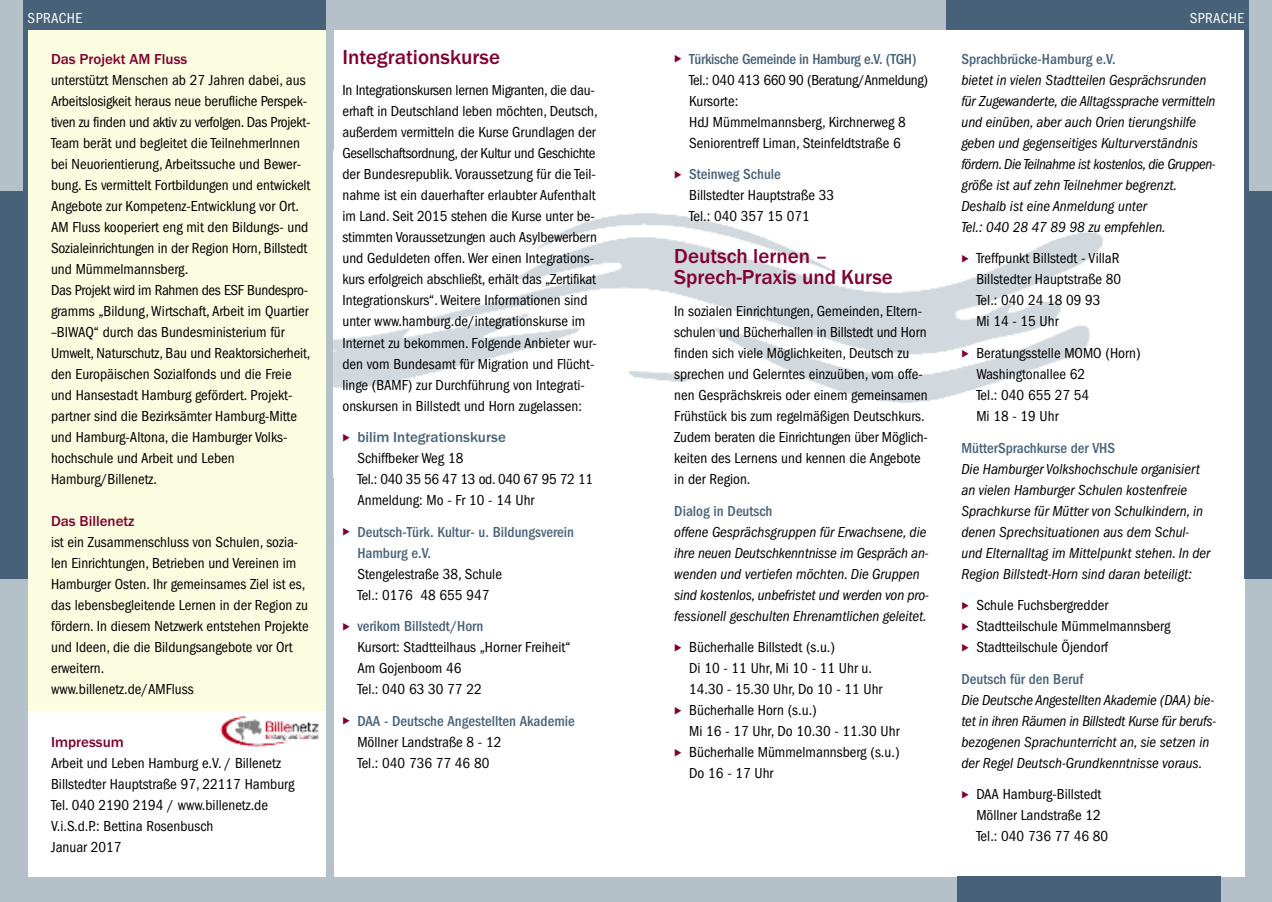
<style>
.page{position:relative;width:1272px;height:902px;background:#fff}
.page>*{position:absolute;margin:0;border:0;box-sizing:border-box;transform-origin:0 0}
.t1{font:500 21px/21px "Franklin Gothic";color:#81002f}
.t2{font:condensed 15px/21px "Franklin Gothic";color:#000}
.t3{font:italic condensed 15px/21px "Franklin Gothic";color:#000}
.t4{font:500 condensed 15px/21px "Franklin Gothic";color:#476278}
.t5{font:500 15px "Franklin Gothic";color:#81002f}
.t6{font:condensed 15px "Franklin Gothic";letter-spacing:.025em;color:#fff}
.s1{color:#81002f}
.s2{font-weight:500;color:#476278}
.s3{font-weight:500;font-stretch:normal;color:#476278}
</style>
<div class="page">
<div style="left:0;top:0;width:1271px;height:901px;background:#b5c1c9"></div>
<div style="left:334px;top:30px;width:910px;height:846px;background:#fff"></div>
<img style="left:334px;top:213px;width:770px;height:190px">
<div style="left:946px;top:0;width:298px;height:30px;background:#476278"></div>
<hr style="left:1244px;top:0;width:4px;height:196px;background:#476278">
<div style="left:1244px;top:191px;width:27px;height:387px;background:#476278"></div>
<div style="left:0;top:191px;width:28px;height:387px;background:#476278"></div>
<div style="left:28px;top:0;width:297px;height:30px;background:#476278"></div>
<div style="left:23px;top:0;width:5px;height:196px;background:#476278"></div>
<div style="left:957px;top:876px;width:263px;height:25px;background:#476278"></div>
<div style="left:28px;top:30px;width:297px;height:846px;background:#fbfce0"></div>
<div style="left:28px;top:710px;width:297px;height:166px;background:#fff"></div>
<img style="left:220px;top:716px;width:99px;height:31px">
<p class="t6" style="left:28px;top:13px;width:56px">SPRACHE</p>
<p class="t6" style="left:1189px;top:13px;width:56px">SPRACHE</p>
<p class="t4" style="left:961px;top:50px;width:156px">Sprachbrücke-Hamburg e.V.</p>
<p class="t3" style="left:961px;top:71px;width:256px">bietet in vielen Stadtteilen Gesprächsrunden für Zugewanderte, die Alltagssprache vermitteln und einüben, aber auch Orien tierungshilfe geben und gegenseitiges Kulturverständnis fördern. Die Teilnahme ist kostenlos, die Gruppen&shy;größe ist auf zehn Teilnehmer begrenzt.<br>Deshalb ist eine Anmeldung unter<br>Tel.: 040 28 47 89 98 zu empfehlen.</p>
<p class="t2" style="left:976px;top:249px;width:146px;text-indent:-15px"><span class="s1">◆</span> Treffpunkt Billstedt - VillaR<br>Billstedter Hauptstraße 80<br>Tel.: 040 24 18 09 93<br>Mi 14 - 15 Uhr</p>
<p class="t2" style="left:976px;top:344px;width:166px;text-indent:-15px"><span class="s1">◆</span> Beratungsstelle MOMO (Horn)<br>Washingtonallee 62<br>Tel.: 040 655 27 54<br>Mi 18 - 19 Uhr</p>
<p class="t4" style="left:961px;top:438px;width:155px">MütterSprachkurse der VHS</p>
<p class="t3" style="left:961px;top:459px;width:250px">Die Hamburger Volkshochschule organisiert an vielen Hamburger Schulen kostenfreie Sprachkurse für Mütter von Schulkindern, in denen Sprechsituationen aus dem Schul&shy;und Elternalltag im Mittelpunkt stehen. In der Region Billstedt-Horn sind daran beteiligt:</p>
<p class="t2" style="left:961px;top:596px;width:148px"><span class="s1">◆</span> Schule Fuchsbergredder</p>
<p class="t2" style="left:961px;top:617px;width:210px"><span class="s1">◆</span> Stadtteilschule Mümmelmannsberg</p>
<p class="t2" style="left:961px;top:632px;width:148px;line-height:31.5px"><span class="s1">◆</span> Stadtteilschule Öjendorf<br><span class="s2">Deutsch für den Beruf</span></p>
<p class="t3" style="left:961px;top:690px;width:256px">Die Deutsche Angestellten Akademie (DAA) bie&shy;tet in ihren Räumen in Billstedt Kurse für berufs&shy;bezogenen Sprachunterricht an, sie setzen in der Regel Deutsch-Grundkenntnisse voraus.</p>
<p class="t2" style="left:976px;top:785px;width:133px;text-indent:-15px"><span class="s1">◆</span> DAA Hamburg-Billstedt<br>Möllner Landstraße 12<br>Tel.: 040 736 77 46 80</p>
<h1 class="t1" style="left:342px;top:46px;width:159px">Integrationskurse</h1>
<p class="t2" style="left:342px;top:81px;width:257px">In Integrationskursen lernen Migranten, die dau&shy;erhaft in Deutschland leben möchten, Deutsch, außerdem vermitteln die Kurse Grundlagen der Gesellschaftsordnung, der Kultur und Geschichte der Bundesrepublik. Voraussetzung für die Teil&shy;nahme ist ein dauerhafter erlaubter Aufenthalt im Land. Seit 2015 stehen die Kurse unter be&shy;stimmten Voraussetzungen auch Asylbewerbern und Geduldeten offen.Wer einen Integrations&shy;kurs erfolgreich abschließt, erhält das „Zertifikat Integrationskurs“.Weitere Informationen sind unter www.hamburg.de/integrationskurse im Internet zu bekommen. Folgende Anbieter wur&shy;den vom Bundesamt für Migration und Flücht&shy;linge (BAMF) zur Durchführung von Integrati&shy;onskursen in Billstedt und Horn zugelassen:</p>
<p class="t2" style="left:357px;top:428px;width:237px;text-indent:-15px"><span class="s1">◆</span> <span class="s3">bilim Integrationskurse<br></span>Schiffbeker Weg 18<br>Tel.: 040 35 56 47 13 od. 040 67 95 72 11<br>Anmeldung: Mo - Fr 10 - 14 Uhr</p>
<p class="t4" style="left:357px;top:522px;width:218px;text-indent:-15px"><span class="s1">◆</span> Deutsch-Türk. Kultur- u. Bildungsverein<br>Hamburg e.V.</p>
<p class="t2" style="left:357px;top:564px;width:146px">Stengelestraße 38, Schule<br>Tel.: 0176 48 655 947</p>
<p class="t2" style="left:357px;top:617px;width:215px;text-indent:-15px"><span class="s1">◆</span> <span class="s2">verikom Billstedt/Horn<br></span>Kursort: Stadtteilhaus „Horner Freiheit“<br>Am Gojenboom 46<br>Tel.: 040 63 30 77 22</p>
<p class="t2" style="left:357px;top:711px;width:219px;text-indent:-15px"><span class="s1">◆</span> <span class="s2">DAA - Deutsche Angestellten Akademie<br></span>Möllner Landstraße 8 - 12<br>Tel.: 040 736 77 46 80</p>
<p class="t2" style="left:689px;top:50px;width:240px;text-indent:-15px"><span class="s1">◆</span> <span class="s2">Türkische Gemeinde in Hamburg e.V. (TGH)<br></span>Tel.: 040 413 660 90 (Beratung/Anmeldung)<br>Kursorte:<br>HdJ Mümmelmannsberg, Kirchnerweg 8<br>Seniorentreff Liman, Steinfeldtstraße 6</p>
<p class="t2" style="left:689px;top:165px;width:146px;text-indent:-15px"><span class="s1">◆</span> <span class="s2">Steinweg Schule<br></span>Billstedter Hauptstraße 33<br>Tel.: 040 357 15 071</p>
<h1 class="t1" style="left:674px;top:246px;width:220px">Deutsch lernen –<br>Sprech-Praxis und Kurse</h1>
<p class="t2" style="left:674px;top:302px;width:255px">In sozialen Einrichtungen, Gemeinden, Eltern&shy;schulen und Bücherhallen in Billstedt und Horn finden sich viele Möglichkeiten, Deutsch zu sprechen und Gelerntes einzuüben, vom offe&shy;nen Gesprächskreis oder einem gemeinsamen Frühstück bis zum regelmäßigen Deutschkurs.<br>Zudem beraten die Einrichtungen über Möglich&shy;keiten des Lernens und kennen die Angebote in der Region.</p>
<p class="t4" style="left:674px;top:501px;width:100px">Dialog in Deutsch</p>
<p class="t3" style="left:674px;top:522px;width:256px">offene Gesprächsgruppen für Erwachsene, die ihre neuen Deutschkenntnisse im Gespräch an&shy;wenden und vertiefen möchten. Die Gruppen sind kostenlos, unbefristet und werden von pro&shy;fessionell geschulten Ehrenamtlichen geleitet.</p>
<p class="t2" style="left:689px;top:638px;width:195px;text-indent:-15px"><span class="s1">◆</span> Bücherhalle Billstedt (s.u.)<br>Di 10 - 11 Uhr, Mi 10 - 11 Uhr u.<br>14.30 - 15.30 Uhr, Do 10 - 11 Uhr</p>
<p class="t2" style="left:689px;top:701px;width:212px;text-indent:-15px"><span class="s1">◆</span> Bücherhalle Horn (s.u.)<br>Mi 16 - 17 Uhr, Do 10.30 - 11.30 Uhr</p>
<p class="t2" style="left:689px;top:743px;width:212px;text-indent:-15px"><span class="s1">◆</span> Bücherhalle Mümmelmannsberg (s.u.)<br>Do 16 - 17 Uhr</p>
<p class="t5" style="left:51px;top:50px;width:138px">Das Projekt AM Fluss</p>
<p class="t2" style="left:51px;top:71px;width:261px">unterstützt Menschen ab 27 Jahren dabei, aus Arbeitslosigkeit heraus neue berufliche Perspek&shy;tiven zu finden und aktiv zu verfolgen. Das Projekt-Team berät und begleitet die TeilnehmerInnen bei Neuorientierung, Arbeitssuche und Bewer&shy;bung. Es vermittelt Fortbildungen und entwickelt Angebote zur Kompetenz-Entwicklung vor Ort.<br>AM Fluss kooperiert eng mit den Bildungs- und Sozialeinrichtungen in der Region Horn, Billstedt und Mümmelmannsberg.<br>Das Projekt wird im Rahmen des ESF Bundespro&shy;gramms „Bildung,Wirtschaft, Arbeit im Quartier –BIWAQ“ durch das Bundesministerium für Umwelt, Naturschutz, Bau und Reaktorsicherheit, den Europäischen Sozialfonds und die Freie und Hansestadt Hamburg gefördert. Projekt&shy;partner sind die Bezirksämter Hamburg-Mitte und Hamburg-Altona, die Hamburger Volks&shy;hochschule und Arbeit und Leben Hamburg/Billenetz.</p>
<p class="t5" style="left:51px;top:512px;width:85px">Das Billenetz</p>
<p class="t2" style="left:51px;top:533px;width:259px">ist ein Zusammenschluss von Schulen, sozia&shy;len Einrichtungen, Betrieben und Vereinen im Hamburger Osten. Ihr gemeinsames Ziel ist es, das lebensbegleitende Lernen in der Region zu fördern. In diesem Netzwerk entstehen Projekte und Ideen, die die Bildungsangebote vor Ort erweitern.<br>www.billenetz.de/AMFluss</p>
<p class="t5" style="left:51px;top:732px;width:74px">Impressum</p>
<p class="t2" style="left:51px;top:753px;width:245px">Arbeit und Leben Hamburg e.V. / Billenetz Billstedter Hauptstraße 97, 22117 Hamburg Tel. 040 2190 2194 / www.billenetz.de V.i.S.d.P.: Bettina Rosenbusch<br>Januar 2017</p>
</div>
